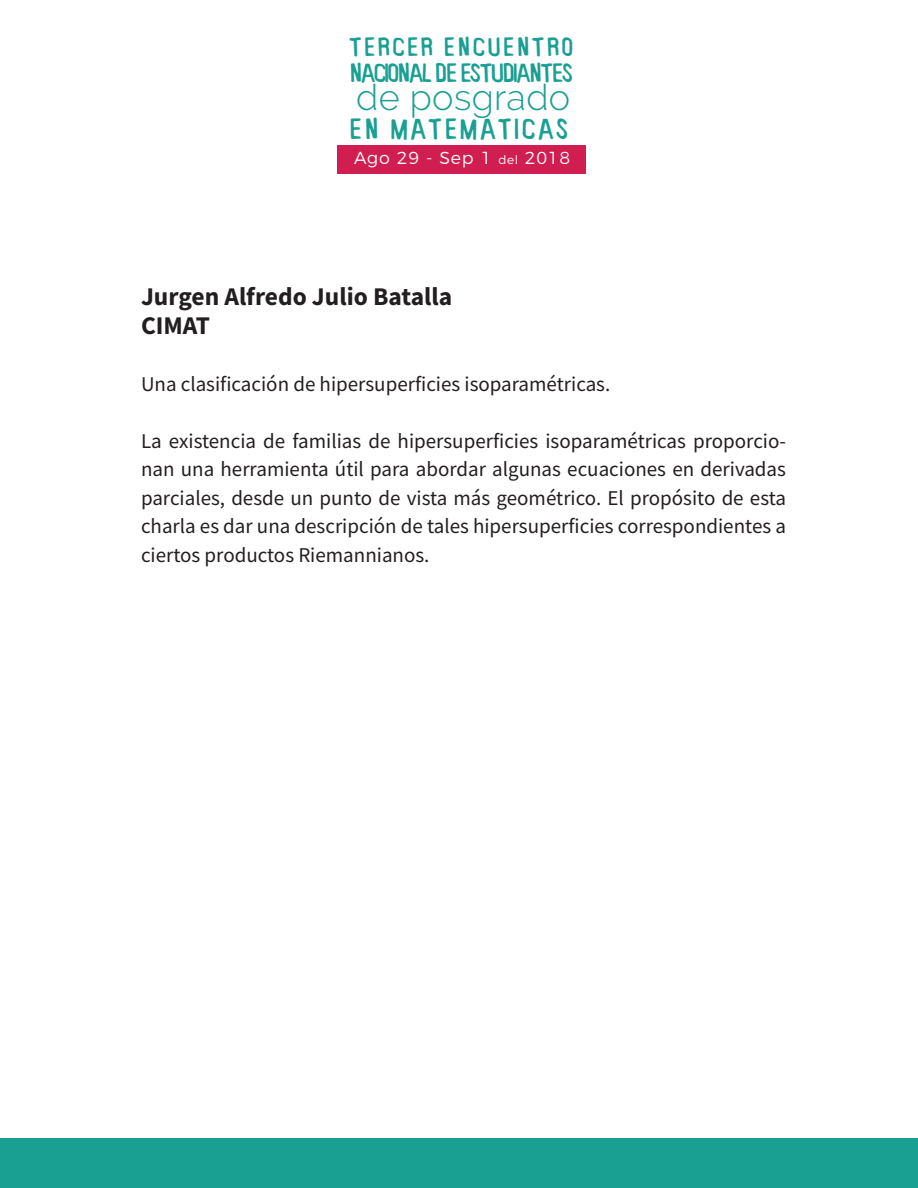
<style>
.page{position:relative;width:918px;height:1188px;background:#fff}
.page>*{position:absolute;margin:0;border:0;box-sizing:border-box;transform-origin:0 0}
.t1{font:300 36.15px "Raleway";letter-spacing:.01em;color:#1a9f93}
.t2{font:27.45px "Keyboard Plaque";letter-spacing:.075em;color:#1a9f93}
.t3{font:700 25.5px/28.5px "Source Sans Pro";color:#231f20}
.t4{font:24.9px/25.7px "Keyboard Plaque";letter-spacing:-.075em;color:#1a9f93}
.t5{font:21px/28.5px "Source Sans Pro";color:#231f20;text-align:justify}
.t6{font:300 17.4px "Montserrat";letter-spacing:.05em;color:#fff}
.s1{font-size:12px}
</style>
<div class="page">
<div style="left:338px;top:145px;width:248px;height:29px;background:#d11e50"></div>
<div style="left:0;top:1138px;width:918px;height:50px;background:#1a9f93"></div>
<p class="t4" style="left:349px;top:34px;width:226px">TERCER ENCUENTRO<br>NACIONAL DE ESTUDIANTES</p>
<h1 class="t1" style="left:356px;top:76px;width:216px">de posgrado</h1>
<h2 class="t2" style="left:349px;top:114px;width:221px">EN MATEMATICAS</h2>
<p class="t6" style="left:354px;top:144px;width:218px">Ago 29 - Sep 1 <span class="s1">del</span> 2018</p>
<p class="t3" style="left:141px;top:282px;width:313px">Jurgen Alfredo Julio Batalla<br>CIMAT</p>
<p class="t5" style="left:141px;top:369px;width:471px">Una clasificación de hipersuperficies isoparamétricas.</p>
<p class="t5" style="left:141px;top:426px;width:647px">La existencia de familias de hipersuperficies isoparamétricas proporcio&shy;nan una herramienta útil para abordar algunas ecuaciones en derivadas parciales, desde un punto de vista más geométrico. El propósito de esta charla es dar una descripción de tales hipersuperficies correspondientes a ciertos productos Riemannianos.</p>
</div>
